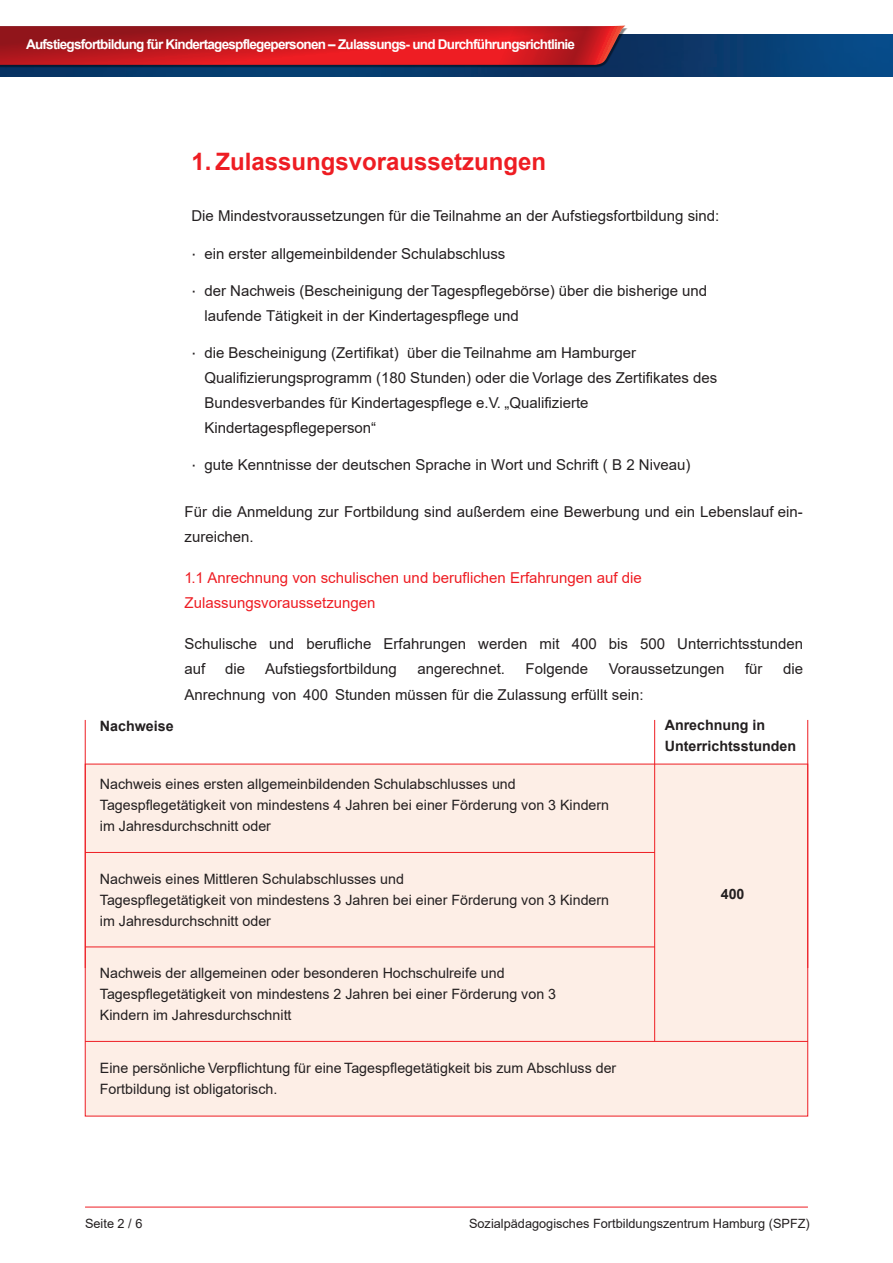
<style>
.page{position:relative;width:893px;height:1263px;background:#fff}
.page>*{position:absolute;margin:0;border:0;box-sizing:border-box;transform-origin:0 0}
.text{font:700 24px "Arial";color:#ee1d23}
.text-2{font:15px/24.9px "Arial";color:#231f20}
.text-3{font:15px/25.5px "Arial";color:#ee1d23}
.text_in_Tabellen{font:14.25px/21px "Arial";color:#231f20}
.text_in_Tabellen-2{font:700 14.25px/21px "Arial";color:#231f20}
.t1{font:700 13.5px "Arial";letter-spacing:-.055em;color:#fff}
.t2{font:12.75px "Arial";color:#231f20}
.t3{font:12.75px "Arial";color:#231f20}
.s1{font-family:"Univers LT Std"}
</style>
<div class="page">
<hr style="left:85px;top:1207px;width:723px;height:1px;background:#ee1d23">
<img style="left:0;top:34px;width:893px;height:43px">
<div style="left:0;top:28px;width:628px;height:40px;background:#231f20;opacity:.55"></div>
<svg style="left:0;top:26px;width:625px;height:39px;background:#c11a21"></svg>
<div style="left:85px;top:764px;width:723px;height:352px;background:#fdeee6"></div>
<hr style="left:85px;top:852px;width:570px;height:1px;background:#ee1d23">
<hr style="left:85px;top:947px;width:570px;height:1px;background:#ee1d23">
<hr style="left:85px;top:1041px;width:723px;height:1px;background:#ee1d23">
<hr style="left:654px;top:720px;width:1px;height:321px;background:#ee1d23">
<hr style="left:807px;top:720px;width:1px;height:248px;background:#ee1d23">
<hr style="left:85px;top:720px;width:1px;height:248px;background:#ee1d23">
<p class="t1" style="left:26px;top:35px;width:551px">Aufstiegsfortbildung für Kindertagespflegepersonen – Zulassungs- und Durchführungsrichtlinie</p>
<p class="text_in_Tabellen-2" style="left:100px;top:716px;width:75px">Nachweise</p>
<p class="text" style="left:191px;top:145px;width:356px">1. Zulassungsvoraussetzungen</p>
<p class="text-2" style="left:191px;top:203px;width:530px">Die Mindestvoraussetzungen für die Teilnahme an der Aufstiegsfortbildung sind:</p>
<p class="text-2" style="left:192px;top:241px;width:315px"><span class="s1">·</span> ein erster allgemeinbildender Schulabschluss</p>
<p class="text-2" style="left:204px;top:279px;width:504px;line-height:24.5px;text-indent:-13px"><span class="s1">·</span> der Nachweis (Bescheinigung der Tagespflegebörse) über die bisherige und laufende Tätigkeit in der Kindertagespflege und</p>
<p class="text-2" style="left:204px;top:340px;width:514px;text-indent:-13px"><span class="s1">·</span> die Bescheinigung (Zertifikat) über die Teilnahme am Hamburger Qualifizierungsprogramm (180 Stunden) oder die Vorlage des Zertifikates des Bundesverbandes für Kindertagespflege e.V. „Qualifizierte Kindertagespflegeperson“</p>
<p class="text-2" style="left:192px;top:452px;width:500px"><span class="s1">·</span> gute Kenntnisse der deutschen Sprache in Wort und Schrift ( B 2 Niveau)</p>
<p class="text-2" style="left:185px;top:499px;width:620px">Für die Anmeldung zur Fortbildung sind außerdem eine Bewerbung und ein Lebenslauf ein&shy;zureichen.</p>
<p class="text-3" style="left:185px;top:565px;width:459px">1.1 Anrechnung von schulischen und beruflichen Erfahrungen auf die<br>Zulassungsvoraussetzungen</p>
<p class="text-2" style="left:185px;top:631px;width:620px;line-height:25.5px">Schulische und berufliche Erfahrungen werden mit 400 bis 500 Unterrichtsstunden auf</p>
<p class="text-2" style="left:225px;top:656px;width:22px">die</p>
<p class="text-2" style="left:265px;top:656px;width:133px">Aufstiegsfortbildung</p>
<p class="text-2" style="left:417px;top:656px;width:89px">angerechnet.</p>
<p class="text-2" style="left:526px;top:656px;width:64px">Folgende</p>
<p class="text-2" style="left:609px;top:656px;width:117px">Voraussetzungen</p>
<p class="text-2" style="left:745px;top:656px;width:19px">für</p>
<p class="text-2" style="left:783px;top:656px;width:22px">die</p>
<p class="text-2" style="left:185px;top:682px;width:460px">Anrechnung von 400 Stunden müssen für die Zulassung erfüllt sein:</p>
<p class="text_in_Tabellen-2" style="left:665px;top:715px;width:133px">Anrechnung in<br>Unterrichtsstunden</p>
<p class="text_in_Tabellen" style="left:100px;top:774px;width:511px">Nachweis eines ersten allgemeinbildenden Schulabschlusses und<br>Tagespflegetätigkeit von mindestens 4 Jahren bei einer Förderung von 3 Kindern im Jahresdurchschnitt oder</p>
<p class="text_in_Tabellen" style="left:100px;top:868px;width:511px">Nachweis eines Mittleren Schulabschlusses und<br>Tagespflegetätigkeit von mindestens 3 Jahren bei einer Förderung von 3 Kindern im Jahresdurchschnitt oder</p>
<p class="text_in_Tabellen" style="left:100px;top:963px;width:458px">Nachweis der allgemeinen oder besonderen Hochschulreife und<br>Tagespflegetätigkeit von mindestens 2 Jahren bei einer Förderung von 3<br>Kindern im Jahresdurchschnitt</p>
<p class="text_in_Tabellen" style="left:100px;top:1057px;width:518px">Eine persönliche Verpflichtung für eine Tagespflegetätigkeit bis zum Abschluss der<br>Fortbildung ist obligatorisch.</p>
<p class="text_in_Tabellen-2" style="left:721px;top:884px;width:25px">400</p>
<p class="t3" style="left:85px;top:1214px;width:59px">Seite 2 / 6</p>
<p class="t2" style="left:469px;top:1214px;width:342px">Sozialpädagogisches Fortbildungszentrum Hamburg (SPFZ)</p>
</div>
